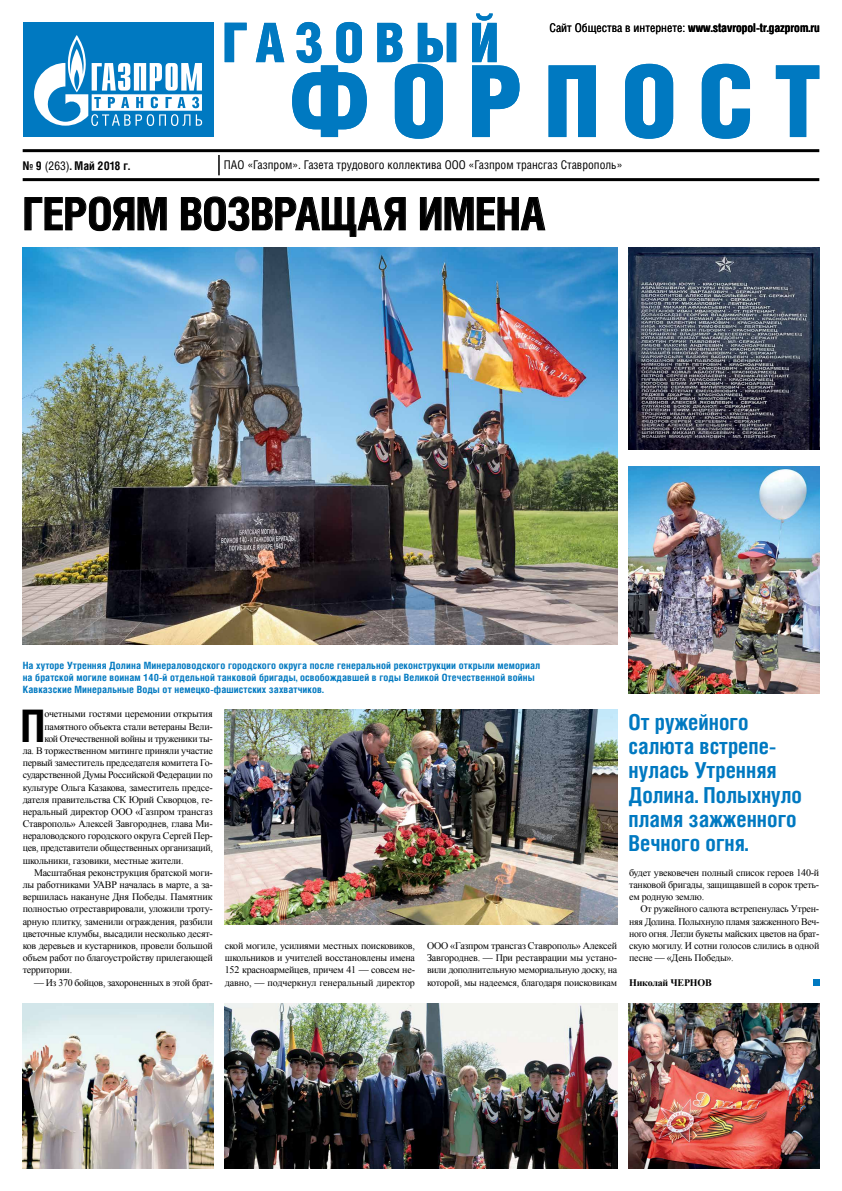
<style>
.page{position:relative;width:842px;height:1191px;background:#fff}
.page>*{position:absolute;margin:0;border:0;box-sizing:border-box;transform-origin:0 0}
.t1{font:700 44.8px "Helios Cond";letter-spacing:-.01em;color:#000}
.t2{font:700 22px/24.4px "Helios Cond";color:#0079c1}
.t3{font:12px "Helios Cond";color:#000}
.t4{font:700 12px "Helios Cond";color:#000}
.t5{font:10px/12.2px "Times New Roman";letter-spacing:-.02em;color:#000;text-align:justify}
.t6{font:700 10px/12.2px "Helios Cond";letter-spacing:.01em;color:#0079c1;scale:1.04 1}
.t7{font:700 10px "Times New Roman";letter-spacing:-.02em;color:#000}
.s1{font-weight:400}
</style>
<div class="page">
<hr style="left:23px;top:149px;width:796px;height:3px;background:#000">
<hr style="left:23px;top:178px;width:796px;height:3px;background:#000">
<svg style="left:219px;top:155px;width:1px;height:20px"></svg>
<div style="left:23px;top:23px;width:190px;height:114px;background:#0079c1"></div>
<svg style="left:34px;top:35px;width:168px;height:91px"></svg>
<svg style="left:225px;top:23px;width:22px;height:39px"></svg>
<svg style="left:256px;top:23px;width:28px;height:39px"></svg>
<svg style="left:292px;top:22px;width:75px;height:115px"></svg>
<svg style="left:377px;top:23px;width:79px;height:116px"></svg>
<svg style="left:472px;top:13px;width:47px;height:124px"></svg>
<svg style="left:549px;top:65px;width:47px;height:72px"></svg>
<svg style="left:625px;top:64px;width:48px;height:75px"></svg>
<svg style="left:702px;top:64px;width:48px;height:75px"></svg>
<svg style="left:776px;top:65px;width:43px;height:72px"></svg>
<svg style="left:813px;top:979px;width:6px;height:6px"></svg>
<img style="left:629px;top:467px;width:190px;height:226px">
<img style="left:23px;top:248px;width:594px;height:396px">
<img style="left:629px;top:248px;width:190px;height:201px">
<img style="left:225px;top:709px;width:392px;height:215px">
<img style="left:225px;top:1003px;width:392px;height:165px">
<svg style="left:25px;top:197px;width:141px;height:34px"></svg>
<svg style="left:181px;top:197px;width:224px;height:39px"></svg>
<svg style="left:420px;top:197px;width:125px;height:33px"></svg>
<img style="left:629px;top:1003px;width:190px;height:165px">
<img style="left:23px;top:1003px;width:190px;height:165px">
<p class="t4" style="left:549px;top:20px;width:272px"><span class="s1">Сайт Общества в интернете:</span> www.stavropol-tr.gazprom.ru</p>
<p class="t4" style="left:23px;top:158px;width:109px">№ 9 <span class="s1">(263)</span>. Май 2018 г.</p>
<p class="t3" style="left:224px;top:157px;width:400px">ПАО «Газпром». Газета трудового коллектива ООО «Газпром трансгаз Ставрополь»</p>
<h1 class="t1" style="left:23px;top:187px;width:524px">ГЕРОЯМ ВОЗВРАЩАЯ ИМЕНА</h1>
<p class="t6" style="left:23px;top:658px;width:499px">На хуторе Утренняя Долина Минераловодского городского округа после генеральной реконструкции открыли мемориал на братской могиле воинам 140-й отдельной танковой бригады, освобождавшей в годы Великой Отечественной войны<br>Кавказские Минеральные Воды от немецко-фашистских захватчиков.</p>
<h1 class="t1" style="left:20px;top:699px;width:26px">П</h1>
<p class="t5" style="left:44px;top:708px;width:170px">очетными гостями церемонии открытия</p>
<p class="t5" style="left:44px;top:720px;width:170px">памятного объекта стали ветераны Вели-</p>
<p class="t5" style="left:44px;top:732px;width:170px">кой Отечественной войны и труженики ты-</p>
<p class="t5" style="left:23px;top:744px;width:192px">ла. В торжественном митинге приняли участие</p>
<p class="t5" style="left:23px;top:756px;width:192px">первый заместитель председателя комитета Го-</p>
<p class="t5" style="left:23px;top:768px;width:192px">сударственной Думы Российской Федерации по</p>
<p class="t5" style="left:23px;top:781px;width:192px">культуре Ольга Казакова, заместитель предсе-</p>
<p class="t5" style="left:23px;top:793px;width:192px">дателя правительства СК Юрий Скворцов, ге-</p>
<p class="t5" style="left:23px;top:805px;width:192px">неральный директор ООО «Газпром трансгаз</p>
<p class="t5" style="left:23px;top:817px;width:192px">Ставрополь» Алексей Завгороднев, глава Ми-</p>
<p class="t5" style="left:23px;top:829px;width:192px">нераловодского городского округа Сергей Пер-</p>
<p class="t5" style="left:23px;top:842px;width:192px">цев, представители общественных организаций,</p>
<p class="t5" style="left:23px;top:854px;width:162px">школьники, газовики, местные жители.</p>
<p class="t5" style="left:34px;top:866px;width:180px">Масштабная реконструкция братской моги-</p>
<p class="t5" style="left:23px;top:878px;width:192px">лы работниками УАВР началась в марте, а за-</p>
<p class="t5" style="left:23px;top:890px;width:192px">вершилась накануне Дня Победы. Памятник</p>
<p class="t5" style="left:23px;top:902px;width:192px">полностью отреставрировали, уложили троту-</p>
<p class="t5" style="left:23px;top:915px;width:192px">арную плитку, заменили ограждения, разбили</p>
<p class="t5" style="left:23px;top:927px;width:192px">цветочные клумбы, высадили несколько десят-</p>
<p class="t5" style="left:23px;top:939px;width:192px">ков деревьев и кустарников, провели большой</p>
<p class="t5" style="left:23px;top:951px;width:192px">объем работ по благоустройству прилегающей</p>
<p class="t5" style="left:23px;top:963px;width:51px">территории.</p>
<p class="t5" style="left:34px;top:976px;width:180px">— Из 370 бойцов, захороненных в этой брат-</p>
<p class="t5" style="left:225px;top:939px;width:192px">ской могиле, усилиями местных поисковиков, школьников и учителей восстановлены имена 152 красноармейцев, причем 41 — совсем не&shy;давно, — подчеркнул генеральный директор</p>
<p class="t5" style="left:427px;top:939px;width:192px">ООО «Газпром трансгаз Ставрополь» Алексей Завгороднев. — При реставрации мы устано&shy;вили дополнительную мемориальную доску, на которой, мы надеемся, благодаря поисковикам</p>
<h2 class="t2" style="left:629px;top:709px;width:175px">От ружейного салюта встрепе&shy;нулась Утренняя<br>Долина. Полыхнуло пламя зажженного<br>Вечного огня.</h2>
<p class="t5" style="left:629px;top:866px;width:192px">будет увековечен полный список героев 140-й танковой бригады, защищавшей в сорок треть&shy;ем родную землю.</p>
<p class="t5" style="left:629px;top:902px;width:192px;text-indent:11px">От ружейного салюта встрепенулась Утрен&shy;няя Долина. Полыхнуло пламя зажженного Веч&shy;ного огня. Легли букеты майских цветов на брат&shy;скую могилу. И сотни голосов слились в одной песне — «День Победы».</p>
<p class="t7" style="left:629px;top:975px;width:84px">Николай ЧЕРНОВ</p>
</div>
